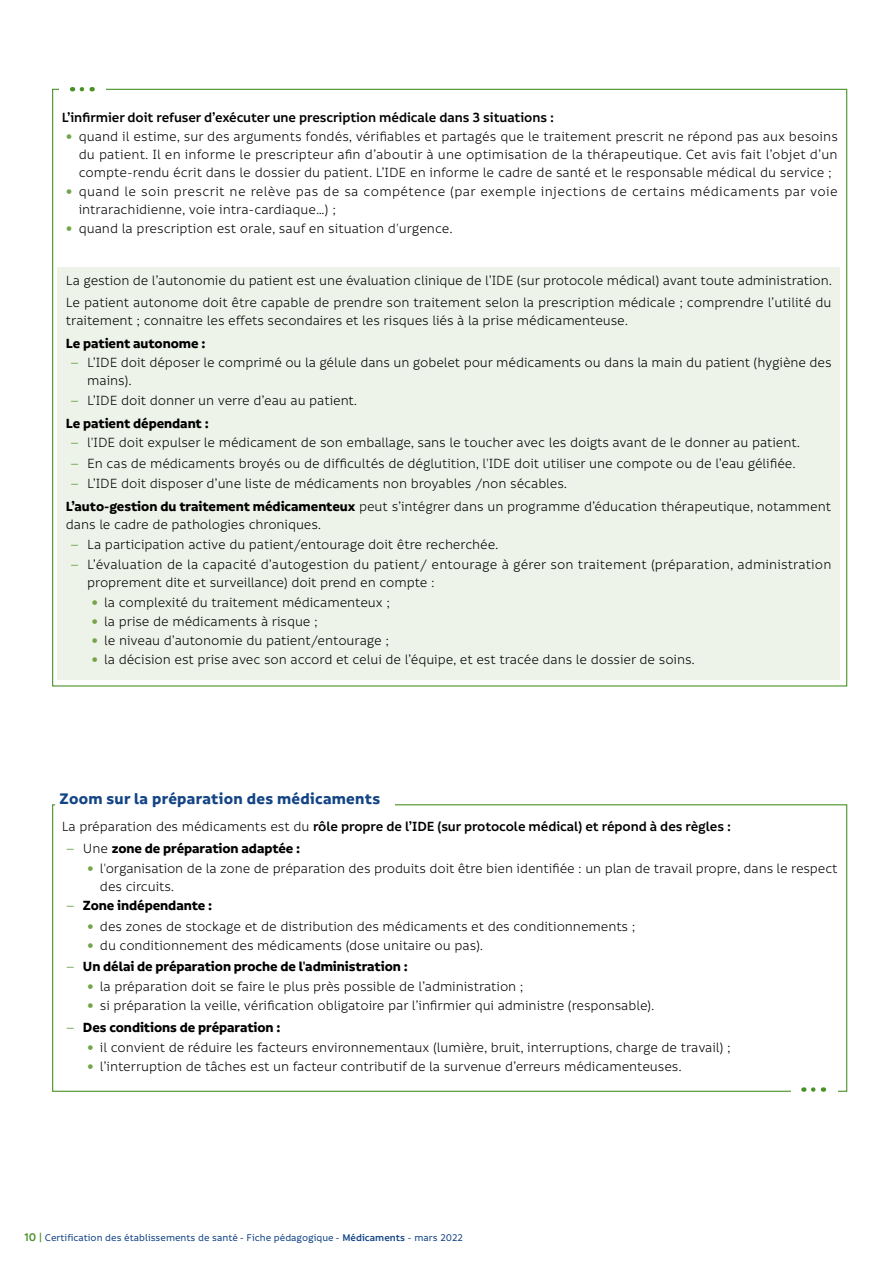
<style>
.page{position:relative;width:893px;height:1263px;background:#fff}
.page>*{position:absolute;margin:0;border:0;box-sizing:border-box;transform-origin:0 0}
.Titre_1{font:700 16.5px "Informative";letter-spacing:.015em;color:#134485}
.Dossier-Texte_couran{font:14.4px/18px "Informative";letter-spacing:-.01em;color:#000}
.Dossier-Texte_couran-2{font:600 14.4px "Informative";letter-spacing:-.005em;color:#000}
.Dossier-Texte_couran-3{font:700 14.4px "Informative";letter-spacing:-.005em;color:#000}
.Dossier-Texte_couran-4{font:14.4px/18px "Informative";letter-spacing:.02em;color:#000}
.t1{font:500 10.5px "Informative";color:#134485}
.s1{font-family:"Work Sans";font-weight:300;color:#4a9228}
.s2{font-weight:700}
.s3{font-weight:400}
.s4{font-weight:600;font-size:12px;color:#4a9228}
.s5{font-weight:600}
</style>
<div class="page">
<div style="left:57px;top:267px;width:783px;height:413px;background:#eef3e9"></div>
<svg style="left:82px;top:87px;width:11px;height:4px"></svg>
<svg style="left:813px;top:1087px;width:11px;height:5px"></svg>
<p class="Dossier-Texte_couran-2" style="left:62px;top:110px;width:494px">L’infirmier doit refuser d’exécuter une prescription médicale dans 3 situations :</p>
<p class="Dossier-Texte_couran" style="left:79px;top:128px;width:761px;text-align:justify">quand il estime, sur des arguments fondés, vérifiables et partagés que le traitement prescrit ne répond pas aux besoins du patient. Il en informe le prescripteur afin d’aboutir à une optimisation de la thérapeutique. Cet avis fait l’objet d’un compte-rendu écrit dans le dossier du patient. L’IDE en informe le cadre de santé et le responsable médical du service ;</p>
<p class="Dossier-Texte_couran-4" style="left:79px;top:183px;width:761px">quand le soin prescrit ne relève pas de sa compétence (par exemple injections de certains médicaments par voie intrarachidienne, voie intra-cardiaque…) ;</p>
<p class="Dossier-Texte_couran" style="left:79px;top:220px;width:376px">quand la prescription est orale, sauf en situation d'urgence.</p>
<p class="Dossier-Texte_couran" style="left:66px;top:271px;width:768px">La gestion de l’autonomie du patient est une évaluation clinique de l’IDE (sur protocole médical) avant toute administration.</p>
<p class="Dossier-Texte_couran" style="left:66px;top:294px;width:767px">Le patient autonome doit être capable de prendre son traitement selon la prescription médicale ; comprendre l’utilité du traitement ; connaitre les effets secondaires et les risques liés à la prise médicamenteuse.</p>
<p class="Dossier-Texte_couran-3" style="left:66px;top:335px;width:141px">Le patient autonome :</p>
<p class="Dossier-Texte_couran" style="left:87px;top:353px;width:746px;text-indent:-17px"><span class="s1">–</span> L’IDE doit déposer le comprimé ou la gélule dans un gobelet pour médicaments ou dans la main du patient (hygiène des mains).</p>
<p class="Dossier-Texte_couran" style="left:70px;top:391px;width:289px"><span class="s1">–</span> L’IDE doit donner un verre d’eau au patient.</p>
<p class="Dossier-Texte_couran-3" style="left:66px;top:415px;width:144px">Le patient dépendant :</p>
<p class="Dossier-Texte_couran" style="left:70px;top:434px;width:731px"><span class="s1">–</span> l'IDE doit expulser le médicament de son emballage, sans le toucher avec les doigts avant de le donner au patient.</p>
<p class="Dossier-Texte_couran" style="left:70px;top:454px;width:727px"><span class="s1">–</span> En cas de médicaments broyés ou de difficultés de déglutition, l'IDE doit utiliser une compote ou de l’eau gélifiée.</p>
<p class="Dossier-Texte_couran" style="left:70px;top:474px;width:499px"><span class="s1">–</span> L’IDE doit disposer d’une liste de médicaments non broyables /non sécables.</p>
<p class="Dossier-Texte_couran" style="left:66px;top:498px;width:767px"><span class="s2">L’auto-gestion du traitement médicamenteux</span> peut s’intégrer dans un programme d’éducation thérapeutique, notamment dans le cadre de pathologies chroniques.</p>
<p class="Dossier-Texte_couran" style="left:70px;top:535px;width:430px"><span class="s1">–</span> La participation active du patient/entourage doit être recherchée.</p>
<p class="Dossier-Texte_couran" style="left:87px;top:555px;width:746px;text-indent:-17px"><span class="s1">–</span> L’évaluation de la capacité d’autogestion du patient/ entourage à gérer son traitement (préparation, administration proprement dite et surveillance) doit prend en compte :</p>
<p class="Dossier-Texte_couran" style="left:104px;top:593px;width:287px">la complexité du traitement médicamenteux ;</p>
<p class="Dossier-Texte_couran" style="left:104px;top:613px;width:215px">la prise de médicaments à risque ;</p>
<p class="Dossier-Texte_couran" style="left:104px;top:632px;width:286px">le niveau d’autonomie du patient/entourage ;</p>
<p class="Dossier-Texte_couran" style="left:104px;top:651px;width:592px">la décision est prise avec son accord et celui de l’équipe, et est tracée dans le dossier de soins.</p>
<p class="Titre_1" style="left:60px;top:789px;width:322px">Zoom sur la préparation des médicaments</p>
<p class="Dossier-Texte_couran-2" style="left:62px;top:819px;width:671px"><span class="s3">La préparation des médicaments est du</span> rôle propre de l’IDE (sur protocole médical) et répond à des règles :</p>
<p class="Dossier-Texte_couran-3" style="left:66px;top:840px;width:236px"><span class="s1">–</span> <span class="s3">Une</span> zone de préparation adaptée :</p>
<p class="Dossier-Texte_couran" style="left:100px;top:860px;width:739px">l'organisation de la zone de préparation des produits doit être bien identifiée : un plan de travail propre, dans le respect des circuits.</p>
<p class="Dossier-Texte_couran-3" style="left:66px;top:897px;width:148px"><span class="s1">–</span> Zone indépendante :</p>
<p class="Dossier-Texte_couran" style="left:100px;top:917px;width:537px">des zones de stockage et de distribution des médicaments et des conditionnements ;</p>
<p class="Dossier-Texte_couran" style="left:100px;top:936px;width:385px">du conditionnement des médicaments (dose unitaire ou pas).</p>
<p class="Dossier-Texte_couran-3" style="left:66px;top:958px;width:343px"><span class="s1">–</span> Un délai de préparation proche de l'administration :</p>
<p class="Dossier-Texte_couran" style="left:100px;top:978px;width:425px">la préparation doit se faire le plus près possible de l’administration ;</p>
<p class="Dossier-Texte_couran" style="left:100px;top:997px;width:556px">si préparation la veille, vérification obligatoire par l’infirmier qui administre (responsable).</p>
<p class="Dossier-Texte_couran-3" style="left:66px;top:1019px;width:216px"><span class="s1">–</span> Des conditions de préparation :</p>
<p class="Dossier-Texte_couran" style="left:100px;top:1039px;width:632px">il convient de réduire les facteurs environnementaux (lumière, bruit, interruptions, charge de travail) ;</p>
<p class="Dossier-Texte_couran" style="left:100px;top:1058px;width:583px">l’interruption de tâches est un facteur contributif de la survenue d’erreurs médicamenteuses.</p>
<p class="t1" style="left:24px;top:1232px;width:440px"><span class="s4">10 |</span> Certification des établissements de santé - Fiche pédagogique - <span class="s5">Médicaments</span> - mars 2022</p>
</div>
